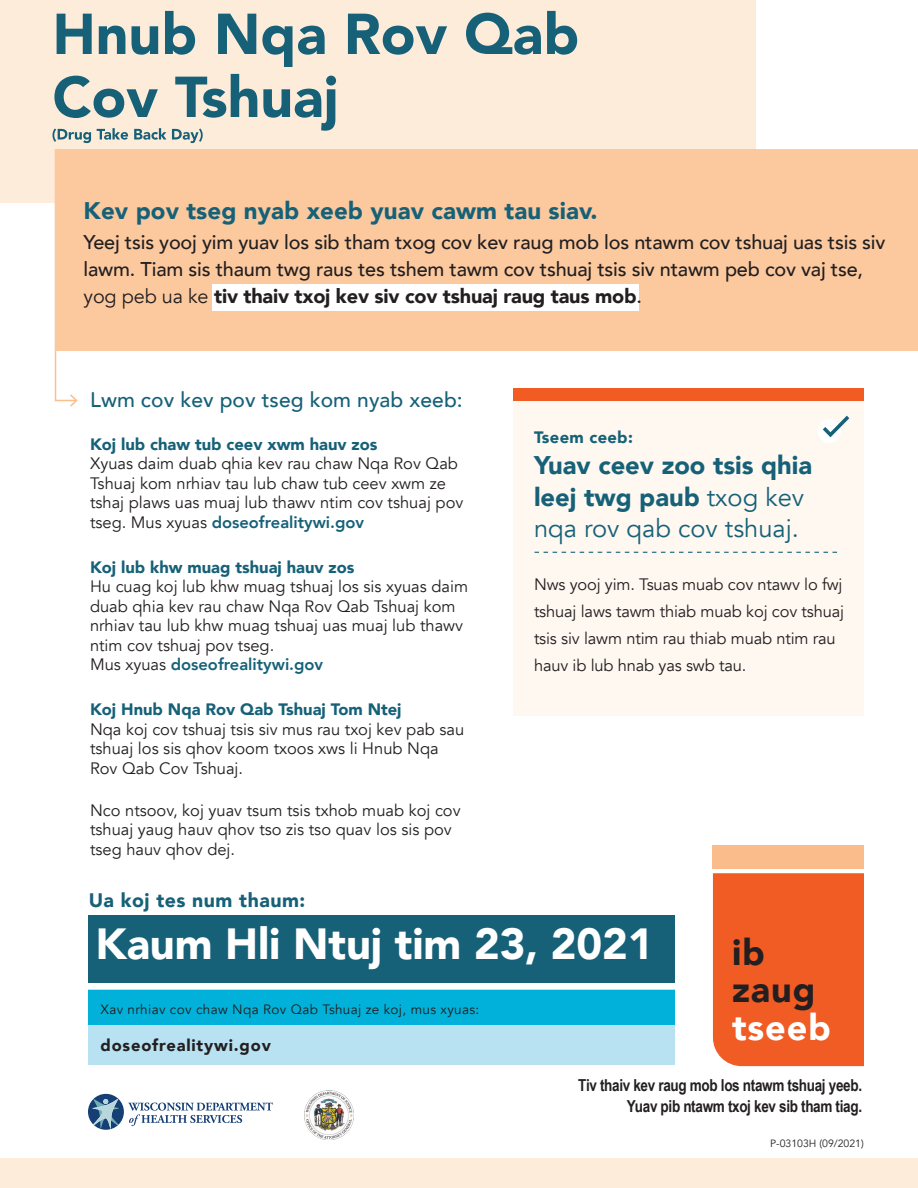
<style>
.page{position:relative;width:918px;height:1188px;background:#fff}
.page>*{position:absolute;margin:0;border:0;box-sizing:border-box;transform-origin:0 0}
.t1{font:900 57px/63px "Avenir";color:#166178}
.t2{font:900 43.5px "Avenir";letter-spacing:-.005em;color:#fff}
.t3{font:900 36px/37.5px "Avenir";letter-spacing:.025em;color:#231f20}
.t4{font:900 36px "Avenir";letter-spacing:.025em;color:#fff}
.t5{font:900 25.5px/31.5px "Avenir";color:#166178}
.t6{font:900 24px "Avenir";letter-spacing:.005em;color:#166178}
.t7{font:500 21px "Avenir";letter-spacing:.005em;color:#166178}
.t8{font:500 19.8px/27px "Avenir";letter-spacing:-.01em;color:#231f20}
.t9{font:900 19.5px "Avenir";letter-spacing:.025em;color:#166178}
.t10{font:16.5px/19.5px "Avenir";color:#231f20}
.t11{font:900 16.5px "Avenir";color:#166178}
.t12{font:700 16.5px/21px "Arial Narrow";letter-spacing:-.02em;color:#231f20;text-align:right}
.t13{font:900 16.5px "Avenir";letter-spacing:.05em;color:#231f20}
.t14{font:900 16.5px "Avenir";letter-spacing:.02em;color:#166178}
.t15{font:13.5px "Avenir";letter-spacing:.025em;color:#231f20}
.t16{font:10.5px "Avenir";color:#231f20}
.s1{font-weight:400}
.s2{font-weight:900}
.s3{font-weight:800;color:#166178}
</style>
<div class="page">
<div style="left:0;top:0;width:756px;height:202px;background:#feecdb"></div>
<svg style="left:52px;top:128px;width:151px;height:15px"></svg>
<img style="left:305px;top:1090px;width:49px;height:50px">
<svg style="left:128px;top:1102px;width:145px;height:24px"></svg>
<div style="left:88px;top:1094px;width:36px;height:36px;background:#163f75;border-radius:50%"></div>
<svg style="left:92px;top:1099px;width:27px;height:30px"></svg>
<div style="left:513px;top:401px;width:351px;height:315px;background:#fef8f1"></div>
<div style="left:818px;top:419px;width:23px;height:24px;background:#fff;border-radius:50%"></div>
<svg style="left:823px;top:416px;width:26px;height:21px"></svg>
<svg style="left:54px;top:149px;width:864px;height:253px"></svg>
<svg style="left:68px;top:393px;width:11px;height:14px"></svg>
<div style="left:55px;top:151px;width:863px;height:200px;background:#fcc99f"></div>
<div style="left:213px;top:284px;width:426px;height:27px;background:#fff"></div>
<div style="left:89px;top:915px;width:586px;height:67px;background:#166178"></div>
<div style="left:88px;top:990px;width:587px;height:75px;background:#b8e1f1"></div>
<div style="left:88px;top:990px;width:587px;height:35px;background:#02b1d9"></div>
<div style="left:0;top:1159px;width:918px;height:29px;background:#feecdb"></div>
<div style="left:713px;top:873px;width:151px;height:193px;background:#f15b24"></div>
<div style="left:713px;top:845px;width:151px;height:24px;background:#fbbc8c"></div>
<svg style="left:535px;top:552px;width:302px;height:1px"></svg>
<h1 class="t1" style="left:52px;top:1px;width:528px">Hnub Nqa Rov Qab<br>Cov Tshuaj</h1>
<h3 class="t6" style="left:84px;top:190px;width:515px">Kev pov tseg nyab xeeb yuav cawm tau siav.</h3>
<p class="t8" style="left:84px;top:227px;width:803px">Yeej tsis yooj yim yuav los sib tham txog cov kev raug mob los ntawm cov tshuaj uas tsis siv lawm. Tiam sis thaum twg raus tes tshem tawm cov tshuaj tsis siv ntawm peb cov vaj tse, <span class="s1">yog peb ua ke</span> <span class="s2">tiv thaiv txoj kev siv cov tshuaj raug taus mob</span>.</p>
<p class="t7" style="left:90px;top:382px;width:374px">Lwm cov kev pov tseg kom nyab xeeb:</p>
<p class="t11" style="left:90px;top:430px;width:289px">Koj lub chaw tub ceev xwm hauv zos</p>
<p class="t10" style="left:90px;top:454px;width:375px">Xyuas daim duab qhia kev rau chaw Nqa Rov Qab Tshuaj kom nrhiav tau lub chaw tub ceev xwm ze tshaj plaws uas muaj lub thawv ntim cov tshuaj pov tseg. Mus xyuas <span class="s3">doseofrealitywi.gov</span></p>
<p class="t11" style="left:90px;top:553px;width:266px">Koj lub khw muag tshuaj hauv zos</p>
<p class="t10" style="left:90px;top:577px;width:380px">Hu cuag koj lub khw muag tshuaj los sis xyuas daim duab qhia kev rau chaw Nqa Rov Qab Tshuaj kom nrhiav tau lub khw muag tshuaj uas muaj lub thawv ntim cov tshuaj pov tseg.<br>Mus xyuas <span class="s3">doseofrealitywi.gov</span></p>
<p class="t11" style="left:90px;top:695px;width:313px">Koj Hnub Nqa Rov Qab Tshuaj Tom Ntej</p>
<p class="t10" style="left:90px;top:720px;width:376px">Nqa koj cov tshuaj tsis siv mus rau txoj kev pab sau tshuaj los sis qhov koom txoos xws li Hnub Nqa<br>Rov Qab Cov Tshuaj.</p>
<p class="t10" style="left:90px;top:801px;width:372px">Nco ntsoov, koj yuav tsum tsis txhob muab koj cov tshuaj yaug hauv qhov tso zis tso quav los sis pov tseg hauv qhov dej.</p>
<p class="t14" style="left:534px;top:423px;width:100px">Tseem ceeb:</p>
<h3 class="t5" style="left:534px;top:449px;width:280px">Yuav ceev zoo tsis qhia leej twg paub <span class="s1">txog kev nqa rov qab cov tshuaj.</span></h3>
<p class="t10" style="left:534px;top:571px;width:312px;line-height:27px">Nws yooj yim. Tsuas muab cov ntawv lo fwj tshuaj laws tawm thiab muab koj cov tshuaj tsis siv lawm ntim rau thiab muab ntim rau hauv ib lub hnab yas swb tau.</p>
<p class="t9" style="left:89px;top:884px;width:218px">Ua koj tes num thaum:</p>
<h2 class="t2" style="left:95px;top:907px;width:560px">Kaum Hli Ntuj tim 23, 2021</h2>
<h3 class="t3" style="left:732px;top:932px;width:85px">ib zaug</h3>
<h3 class="t4" style="left:732px;top:996px;width:100px">tseeb</h3>
<p class="t12" style="left:578px;top:1074px;width:285px">Tiv thaiv kev raug mob los ntawm tshuaj yeeb.<br>Yuav pib ntawm txoj kev sib tham tiag.</p>
<p class="t15" style="left:100px;top:1001px;width:380px">Xav nrhiav cov chaw Nqa Rov Qab Tshuaj ze koj, mus xyuas:</p>
<p class="t13" style="left:100px;top:1031px;width:172px">doseofrealitywi.gov</p>
<p class="t16" style="left:770px;top:1137px;width:95px">P-03103H (09/2021)</p>
</div>
